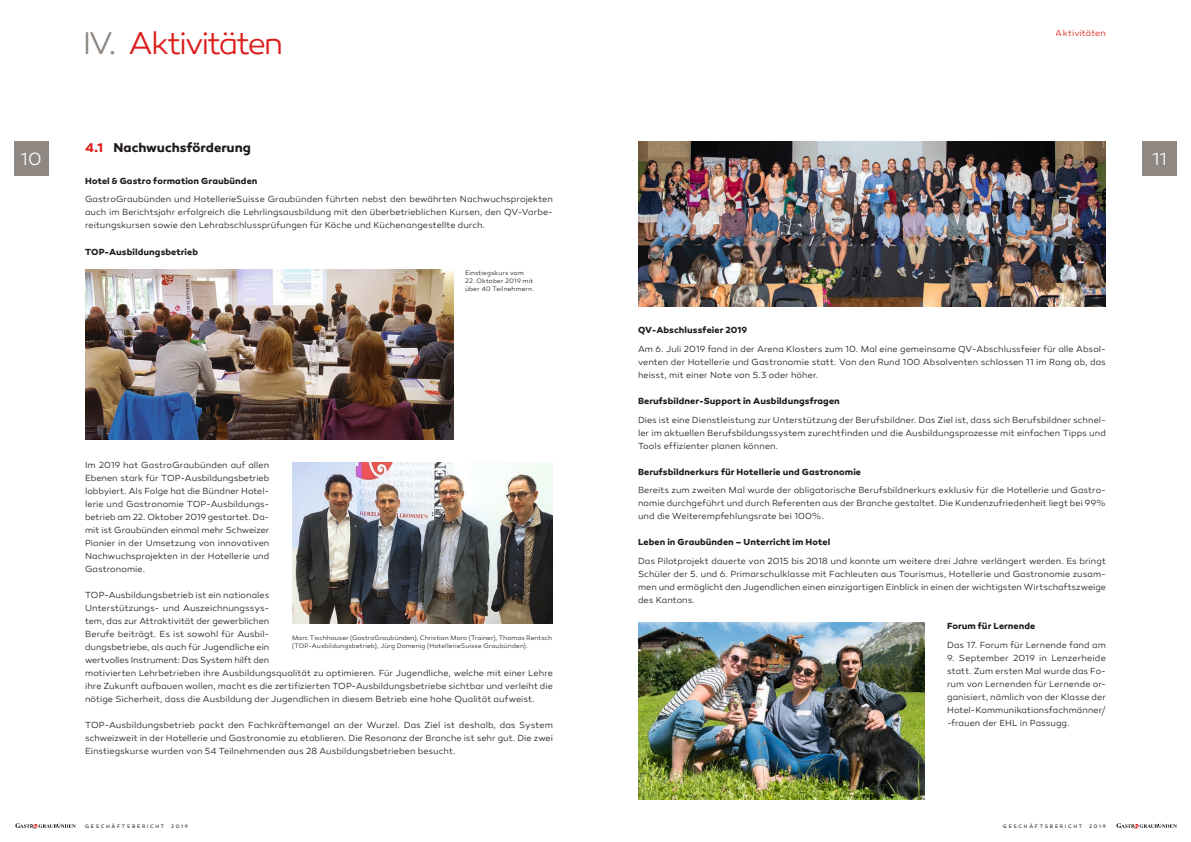
<style>
.page{position:relative;width:1191px;height:842px;background:#fff}
.page>*{position:absolute;margin:0;border:0;box-sizing:border-box;transform-origin:0 0}
.t1{font:300 32px "Canaro";letter-spacing:-.065em;color:#db1d1b}
.t2{font:300 18px "Canaro";color:#fff}
.t3{font:700 13px "Canaro";color:#201c1a}
.t4{font:300 9px/13px "Canaro";letter-spacing:.005em;color:#201c1a;text-align:justify}
.t5{font:700 9px "Canaro";letter-spacing:.01em;color:#201c1a}
.t6{font:300 9px "Canaro";letter-spacing:.005em;color:#db1d1b}
.t7{font:300 6.5px/8px "Canaro";letter-spacing:.015em;color:#201c1a}
.t8{font:5px "Canaro";letter-spacing:.335em;color:#201c1a}
.s1{color:#8e8782}
.s2{color:#db1d1b}
</style>
<div class="page">
<div style="left:1142px;top:142px;width:34px;height:34px;background:#8e8782"></div>
<div style="left:14px;top:142px;width:34px;height:34px;background:#8e8782"></div>
<svg style="left:15px;top:823px;width:61px;height:6px"></svg>
<svg style="left:1116px;top:823px;width:60px;height:6px"></svg>
<img style="left:85px;top:269px;width:369px;height:170px">
<img style="left:638px;top:142px;width:468px;height:164px">
<img style="left:638px;top:623px;width:286px;height:176px">
<img style="left:292px;top:462px;width:261px;height:162px">
<h1 class="t1" style="left:82px;top:25px;width:203px"><span class="s1">IV.</span> Aktivitäten</h1>
<p class="t6" style="left:1056px;top:27px;width:51px">Aktivitäten</p>
<h3 class="t3" style="left:85px;top:140px;width:167px"><span class="s2">4.1</span> Nachwuchsförderung</h3>
<p class="t5" style="left:85px;top:175px;width:174px">Hotel &amp; Gastro formation Graubünden</p>
<p class="t4" style="left:85px;top:193px;width:469px">GastroGraubünden und HotellerieSuisse Graubünden führten nebst den bewährten Nachwuchsprojekten auch im Berichtsjahr erfolgreich die Lehrlingsausbildung mit den überbetrieblichen Kursen, den QV-Vorbe&shy;reitungskursen sowie den Lehrabschlussprüfungen für Köche und Küchenangestellte durch.</p>
<p class="t5" style="left:85px;top:246px;width:114px">TOP-Ausbildungsbetrieb</p>
<h2 class="t2" style="left:21px;top:149px;width:22px">10</h2>
<h2 class="t2" style="left:1152px;top:149px;width:16px">11</h2>
<p class="t7" style="left:465px;top:268px;width:60px">Einstiegskurs vom</p>
<p class="t7" style="left:465px;top:276px;width:71px">22. Oktober 2019 mit über 40 Teilnehmern.</p>
<p class="t4" style="left:85px;top:459px;width:186px">Im 2019 hat GastroGraubünden auf allen Ebenen stark für TOP-Ausbildungsbetrieb lobbyiert. Als Folge hat die Bündner Hotel&shy;lerie und Gastronomie TOP-Ausbildungs&shy;betrieb am 22. Oktober 2019 gestartet. Da&shy;mit ist Graubünden einmal mehr Schweizer Pionier in der Umsetzung von innovativen Nachwuchsprojekten in der Hotellerie und Gastronomie.</p>
<p class="t4" style="left:85px;top:589px;width:469px;text-align:left">TOP-Ausbildungsbetrieb ist ein nationales<br>Unterstützungs- und Auszeichnungssys-<br>tem, das zur Attraktivität der gewerblichen<br>Berufe beiträgt. Es ist sowohl für Ausbil-<br>dungsbetriebe, als auch für Jugendliche ein<br>wertvolles Instrument: Das System hilft den<br>motivierten Lehrbetrieben ihre Ausbildungsqualität zu optimieren. Für Jugendliche, welche mit einer Lehre ihre Zukunft aufbauen wollen, macht es die zertifizierten TOP-Ausbildungsbetriebe sichtbar und verleiht die nötige Sicherheit, dass die Ausbildung der Jugendlichen in diesem Betrieb eine hohe Qualität aufweist.</p>
<p class="t4" style="left:85px;top:719px;width:469px">TOP-Ausbildungsbetrieb packt den Fachkräftemangel an der Wurzel. Das Ziel ist deshalb, das System schweizweit in der Hotellerie und Gastronomie zu etablieren. Die Resonanz der Branche ist sehr gut. Die zwei Einstiegskurse wurden von 54 Teilnehmenden aus 28 Ausbildungsbetrieben besucht.</p>
<p class="t7" style="left:292px;top:633px;width:262px">Marc Tischhauser (GastroGraubünden), Christian Moro (Trainer), Thomas Rentsch (TOP-Ausbildungsbetrieb), Jürg Domenig (HotellerieSuisse Graubünden).</p>
<p class="t5" style="left:638px;top:325px;width:111px">QV-Abschlussfeier 2019</p>
<p class="t4" style="left:638px;top:342px;width:469px">Am 6. Juli 2019 fand in der Arena Klosters zum 10. Mal eine gemeinsame QV-Abschlussfeier für alle Absol&shy;venten der Hotellerie und Gastronomie statt. Von den Rund 100 Absolventen schlossen 11 im Rang ab, das heisst, mit einer Note von 5.3 oder höher.</p>
<p class="t5" style="left:638px;top:395px;width:203px">Berufsbildner-Support in Ausbildungsfragen</p>
<p class="t4" style="left:638px;top:413px;width:469px">Dies ist eine Dienstleistung zur Unterstützung der Berufsbildner. Das Ziel ist, dass sich Berufsbildner schnel&shy;ler im aktuellen Berufsbildungssystem zurechtfinden und die Ausbildungsprozesse mit einfachen Tipps und Tools effizienter planen können.</p>
<p class="t5" style="left:638px;top:466px;width:224px">Berufsbildnerkurs für Hotellerie und Gastronomie</p>
<p class="t4" style="left:638px;top:484px;width:469px">Bereits zum zweiten Mal wurde der obligatorische Berufsbildnerkurs exklusiv für die Hotellerie und Gastro&shy;nomie durchgeführt und durch Referenten aus der Branche gestaltet. Die Kundenzufriedenheit liegt bei 99% und die Weiterempfehlungsrate bei 100%.</p>
<p class="t5" style="left:638px;top:537px;width:194px">Leben in Graubünden – Unterricht im Hotel</p>
<p class="t4" style="left:638px;top:554px;width:469px">Das Pilotprojekt dauerte von 2015 bis 2018 und konnte um weitere drei Jahre verlängert werden. Es bringt Schüler der 5. und 6. Primarschulklasse mit Fachleuten aus Tourismus, Hotellerie und Gastronomie zusam&shy;men und ermöglicht den Jugendlichen einen einzigartigen Einblick in einen der wichtigsten Wirtschaftszweige des Kantons.</p>
<p class="t5" style="left:947px;top:620px;width:90px">Forum für Lernende</p>
<p class="t4" style="left:947px;top:638px;width:160px">Das 17. Forum für Lernende fand am</p>
<p class="t4" style="left:947px;top:651px;width:160px">9. September 2019 in Lenzerheide statt. Zum ersten Mal wurde das Fo&shy;rum von Lernenden für Lernende or&shy;ganisiert, nämlich von der Klasse der Hotel-Kommunikationsfachmänner/ -frauen der EHL in Passugg.</p>
<p class="t8" style="left:85px;top:823px;width:81px">GESCHÄFTSBERICHT</p>
<p class="t8" style="left:171px;top:823px;width:18px">2019</p>
<p class="t8" style="left:1003px;top:823px;width:81px">GESCHÄFTSBERICHT</p>
<p class="t8" style="left:1089px;top:823px;width:18px">2019</p>
</div>
